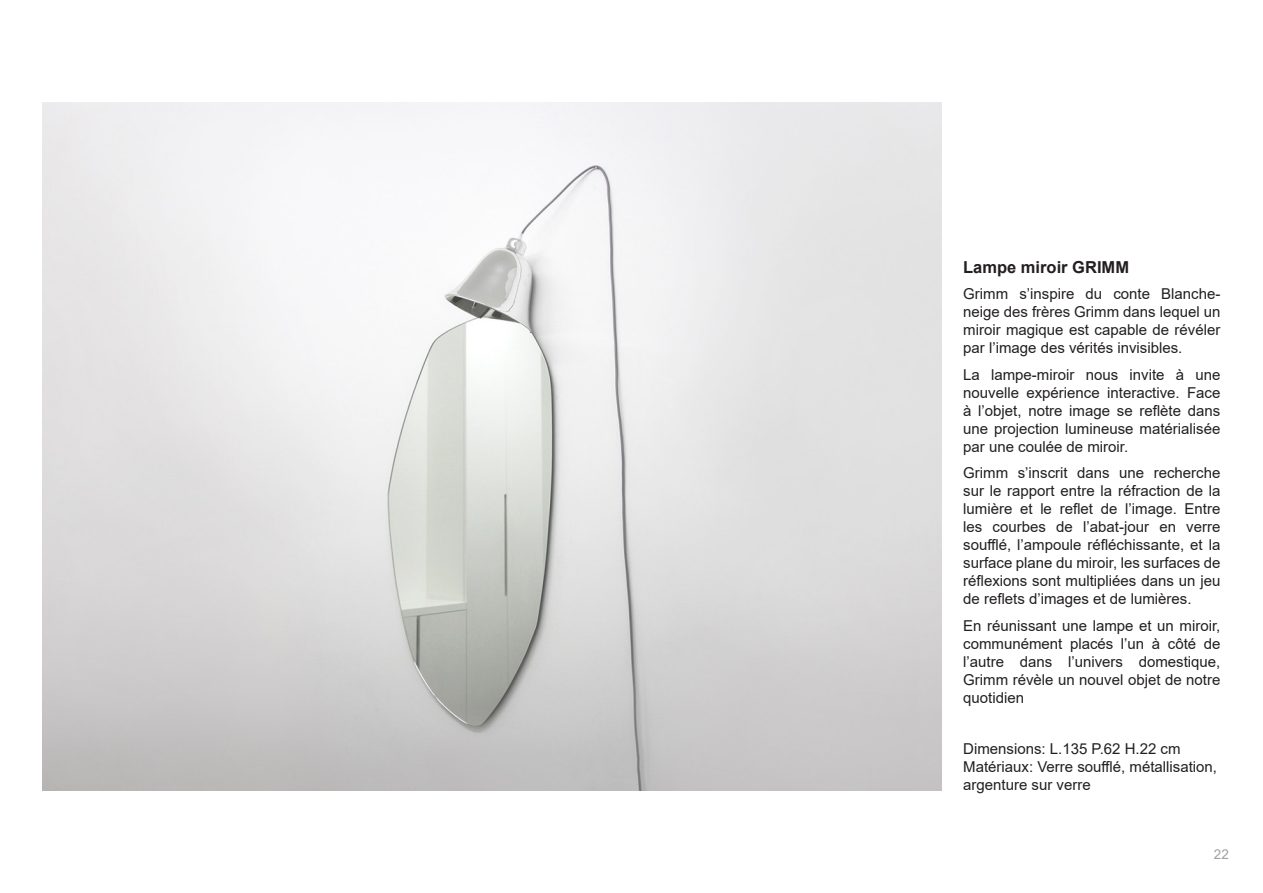
<style>
.page{position:relative;width:1263px;height:893px;background:#fff}
.page>*{position:absolute;margin:0;border:0;box-sizing:border-box;transform-origin:0 0}
.Style_de_paragraphe{font:700 16.5px "Arial";color:#231f20}
.Style_de_paragraphe-2{font:15px/18px "Arial";color:#231f20;text-align:justify}
.t1{font:13.5px "Arial";color:#a1a1a1}
</style>
<div class="page">
<img style="left:43px;top:103px;width:899px;height:687px">
<p class="Style_de_paragraphe" style="left:963px;top:255px;width:167px">Lampe miroir GRIMM</p>
<p class="Style_de_paragraphe-2" style="left:963px;top:285px;width:259px">Grimm s’inspire du conte Blanche&shy;neige des frères Grimm dans lequel un miroir magique est capable de révéler par l’image des vérités invisibles.</p>
<p class="Style_de_paragraphe-2" style="left:963px;top:365px;width:259px">La lampe-miroir nous invite à une nouvelle expérience interactive. Face à l’objet, notre image se reflète dans une projection lumineuse matérialisée par une coulée de miroir.</p>
<p class="Style_de_paragraphe-2" style="left:963px;top:464px;width:259px">Grimm s’inscrit dans une recherche sur le rapport entre la réfraction de la lumière et le reflet de l’image. Entre les courbes de l’abat-jour en verre soufflé, l’ampoule réfléchissante, et la surface plane du miroir, les surfaces de réflexions sont multipliées dans un jeu de reflets d’images et de lumières.</p>
<p class="Style_de_paragraphe-2" style="left:963px;top:616px;width:259px">En réunissant une lampe et un miroir, communément placés l’un à côté de l’autre dans l’univers domestique, Grimm révèle un nouvel objet de notre quotidien</p>
<p class="Style_de_paragraphe-2" style="left:963px;top:740px;width:219px">Dimensions: L.135 P.62 H.22 cm</p>
<p class="Style_de_paragraphe-2" style="left:963px;top:758px;width:255px">Matériaux: Verre soufflé, métallisation, argenture sur verre</p>
<p class="t1" style="left:1214px;top:845px;width:17px">22</p>
</div>
